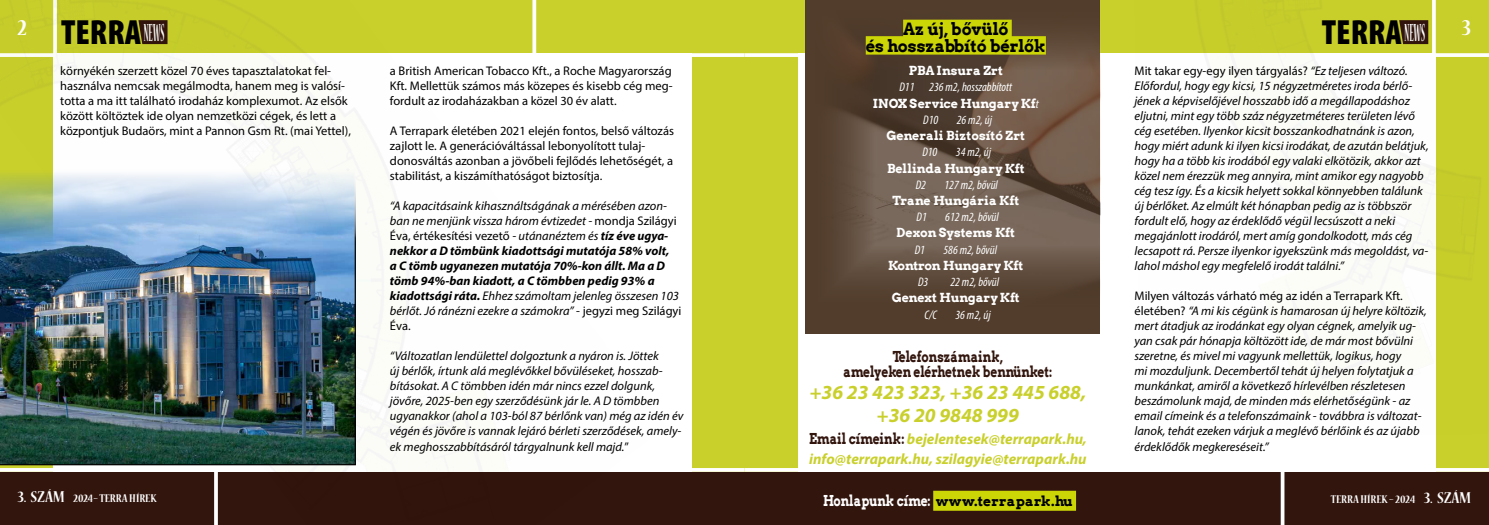
<style>
.page{position:relative;width:1489px;height:525px;background:#fff}
.page>*{position:absolute;margin:0;border:0;box-sizing:border-box;transform-origin:0 0}
.t1{font:900 condensed 35.12px "Myriad Pro";color:#000}
.t2{font:700 condensed 25px "Nueva Std";color:#fff}
.t3{font:italic 700 20px/22.5px "Myriad Pro";color:#c9d02c;text-align:center}
.t4{font:700 16.88px/16.5px "Arvo";color:#000;text-align:center}
.t5{font:italic 700 15px/20px "Myriad Pro";color:#c9d02c}
.t6{font:700 15px/15px "Arvo";color:#32150d;text-align:center;scale:.8 1}
.t7{font:700 13.75px "Arvo";letter-spacing:.02em;color:#000}
.t8{font:italic 12.5px/15px "Myriad Pro";color:#000}
.t9{font:12.5px/15px "Myriad Pro";color:#000}
.t10{font:700 12.5px "Arvo";color:#fff}
.t11{font:italic condensed 12.5px "Myriad Pro";color:#fff}
.t12{font:700 condensed 12.5px "Nueva Std";color:#fff}
.s1{font-family:"Nueva Std";font-weight:700;font-size:27.62px;color:#fff}
.s2{font-family:"Myriad Pro";font-weight:400;font-style:italic;font-stretch:condensed}
.s3{font-family:"Arvo";font-style:normal;color:#32150d}
.s4{font-size:15px;color:#fff}
.s5{font-style:normal}
.s6{font-weight:700}
.s7{font-size:17.5px}
</style>
<div class="page">
<div style="left:0;top:0;width:744px;height:53px;background:#c9d02c"></div>
<div style="left:744px;top:0;width:744px;height:53px;background:#c9d02c"></div>
<div style="left:0;top:471px;width:744px;height:53px;background:#32150d"></div>
<div style="left:744px;top:471px;width:744px;height:53px;background:#32150d"></div>
<div style="left:744px;top:53px;width:53px;height:418px;background:#c9d02c"></div>
<div style="left:691px;top:53px;width:53px;height:418px;background:#c9d02c"></div>
<div style="left:1435px;top:53px;width:53px;height:418px;background:#c9d02c"></div>
<svg style="left:691px;top:53px;width:53px;height:4px"></svg>
<svg style="left:744px;top:53px;width:357px;height:4px"></svg>
<hr style="left:0;top:468px;width:744px;height:3px;background:#fff">
<hr style="left:744px;top:468px;width:744px;height:3px;background:#fff">
<svg style="left:1280px;top:471px;width:4px;height:53px"></svg>
<img style="left:1399px;top:0;width:89px;height:438px">
<img style="left:0;top:0;width:666px;height:524px">
<div style="left:804px;top:0;width:295px;height:333px;background:#523d2c"></div>
<img style="left:804px;top:0;width:296px;height:315px">
<div style="left:903px;top:20px;width:108px;height:18px;background:#ccd606"></div>
<div style="left:865px;top:36px;width:180px;height:19px;background:#ccd606"></div>
<div style="left:933px;top:490px;width:142px;height:20px;background:#ccd606"></div>
<img style="left:0;top:168px;width:356px;height:297px">
<h2 class="t2" style="left:18px;top:16px;width:11px">2</h2>
<h2 class="t2" style="left:1461px;top:16px;width:11px">3</h2>
<p class="t9" style="left:60px;top:63px;width:292px">környékén szerzett közel 70 éves tapasztalatokat fel&shy;használva nemcsak megálmodta, hanem meg is valósí&shy;totta a ma itt található irodaház komplexumot. Az elsők között költöztek ide olyan nemzetközi cégek, és lett a központjuk Budaörs, mint a Pannon Gsm Rt. (mai Yettel),</p>
<p class="t9" style="left:390px;top:63px;width:284px;text-align:justify">a British American Tobacco Kft., a Roche Magyarország Kft. Mellettük számos más közepes és kisebb cég meg&shy;fordult az irodaházakban a közel 30 év alatt.</p>
<h1 class="t1" style="left:61px;top:13px;width:105px">TERRA<span class="s1">NEWS</span></h1>
<h1 class="t1" style="left:1321px;top:13px;width:105px">TERRA<span class="s1">NEWS</span></h1>
<h3 class="t4" style="left:865px;top:20px;width:182px">Az új, bővülő<br>és hosszabbító bérlők</h3>
<p class="t10" style="left:908px;top:63px;width:96px">PBA Insura Zrt</p>
<p class="t11" style="left:899px;top:80px;width:114px">D11 236 m2, hosszabbított</p>
<p class="t10" style="left:872px;top:95px;width:168px">INOX Service Hungary Kf<span class="s2">t</span></p>
<p class="t11" style="left:923px;top:112px;width:17px">D10</p>
<p class="t11" style="left:956px;top:112px;width:37px">26 m2, új</p>
<p class="t10" style="left:886px;top:128px;width:140px">Generali Biztosító Zrt</p>
<p class="t11" style="left:922px;top:145px;width:17px">D10</p>
<p class="t11" style="left:955px;top:145px;width:37px">34 m2, új</p>
<p class="t10" style="left:887px;top:160px;width:139px">Bellinda Hungary Kft</p>
<p class="t11" style="left:915px;top:177px;width:12px">D2</p>
<p class="t11" style="left:944px;top:177px;width:55px">127 m2, bővül</p>
<p class="t10" style="left:892px;top:192px;width:128px">Trane Hungária Kft</p>
<p class="t11" style="left:916px;top:209px;width:12px">D1</p>
<p class="t11" style="left:945px;top:209px;width:55px">612 m2, bővül</p>
<p class="t10" style="left:896px;top:225px;width:120px">Dexon Systems Kft</p>
<p class="t11" style="left:914px;top:242px;width:12px">D1</p>
<p class="t11" style="left:943px;top:242px;width:55px">586 m2, bővül</p>
<p class="t10" style="left:888px;top:257px;width:137px">Kontron Hungary Kft</p>
<p class="t11" style="left:918px;top:274px;width:12px">D3</p>
<p class="t11" style="left:950px;top:274px;width:50px">22 m2, bővül</p>
<p class="t10" style="left:891px;top:290px;width:130px">Genext Hungary Kft</p>
<p class="t11" style="left:924px;top:307px;width:14px">C/C</p>
<p class="t11" style="left:955px;top:307px;width:37px">36 m2, új</p>
<p class="t6" style="left:843px;top:348px;width:262px">Telefonszámaink,<br>amelyeken elérhetnek bennünket:</p>
<h3 class="t3" style="left:809px;top:380px;width:278px">+36 23 423 323, +36 23 445 688, +36 20 9848 999</h3>
<p class="t5" style="left:809px;top:428px;width:279px"><span class="s3">Email címeink:</span> bejelentesek@terrapark.hu, info@terrapark.hu, szilagyie@terrapark.hu</p>
<p class="t7" style="left:823px;top:492px;width:251px"><span class="s4">Honlapunk címe:</span> www.terrapark.hu</p>
<p class="t8" style="left:1134px;top:63px;width:296px"><span class="s5">Mit takar egy-egy ilyen tárgyalás?</span> “Ez teljesen változó.<br>Előfordul, hogy egy kicsi, 15 négyzetméretes iroda bérlő&shy;jének a képviselőjével hosszabb idő a megállapodáshoz eljutni, mint egy több száz négyzetméteres területen lévő cég esetében. Ilyenkor kicsit bosszankodhatnánk is azon, hogy miért adunk ki ilyen kicsi irodákat, de azután belátjuk, hogy ha a több kis irodából egy valaki elkötözik, akkor azt közel nem érezzük meg annyira, mint amikor egy nagyobb cég tesz így. És a kicsik helyett sokkal könnyebben találunk új bérlőket. Az elmúlt két hónapban pedig az is többször fordult elő, hogy az érdeklődő végül lecsúszott a neki megajánlott irodáról, mert amíg gondolkodott, más cég lecsapott rá. Persze ilyenkor igyekszünk más megoldást, va&shy;lahol máshol egy megfelelő irodát találni.”</p>
<p class="t8" style="left:1134px;top:288px;width:294px"><span class="s5">Milyen változás várható még az idén a Terrapark Kft. életében?</span> “A mi kis cégünk is hamarosan új helyre költözik, mert átadjuk az irodánkat egy olyan cégnek, amelyik ug&shy;yan csak pár hónapja költözött ide, de már most bővülni szeretne, és mivel mi vagyunk mellettük, logikus, hogy<br>mi mozduljunk. Decembertől tehát új helyen folytatjuk a munkánkat, amiről a következő hírlevélben részletesen beszámolunk majd, de minden más elérhetőségünk - az email címeink és a telefonszámaink - továbbra is változat&shy;lanok, tehát ezeken várjuk a meglévő bérlőink és az újabb érdeklődők megkereséseit.”</p>
<p class="t9" style="left:390px;top:123px;width:285px">A Terrapark életében 2021 elején fontos, belső változás zajlott le. A generációváltással lebonyolított tulaj&shy;donosváltás azonban a jövőbeli fejlődés lehetőségét, a stabilitást, a kiszámíthatóságot biztosítja.</p>
<p class="t8" style="left:390px;top:198px;width:293px">“A kapacitásaink kihasználtságának a mérésében azon&shy;ban ne menjünk vissza három évtizedet - <span class="s5">mondja Szilágyi Éva, értékesítési vezető</span> - utánanéztem és <span class="s6">tíz éve ugya&shy;nekkor a D tömbünk kiadottsági mutatója 58% volt,<br>a C tömb ugyanezen mutatója 70%-kon állt. Ma a D tömb 94%-ban kiadott, a C tömbben pedig 93% a kiadottsági ráta.</span> Ehhez számoltam jelenleg összesen 103 bérlőt. Jó ránézni ezekre a számokra” <span class="s5">- jegyzi meg Szilágyi Éva.</span></p>
<p class="t8" style="left:390px;top:348px;width:295px">“Változatlan lendülettel dolgoztunk a nyáron is. Jöttek<br>új bérlők, írtunk alá meglévőkkel bővüléseket, hosszab&shy;bításokat. A C tömbben idén már nincs ezzel dolgunk, jövőre, 2025-ben egy szerződésünk jár le. A D tömbben ugyanakkor (ahol a 103-ból 87 bérlőnk van) még az idén év végén és jövőre is vannak lejáró bérleti szerződések, amely&shy;ek meghosszabbításáról tárgyalnunk kell majd.<span class="s5">”</span></p>
<p class="t12" style="left:18px;top:492px;width:140px"><span class="s7">3. SZÁM</span> 2024– TERRA HÍREK</p>
<p class="t12" style="left:1330px;top:493px;width:142px">TERRA HÍREK – 2024 <span class="s7">3. SZÁM</span></p>
</div>
